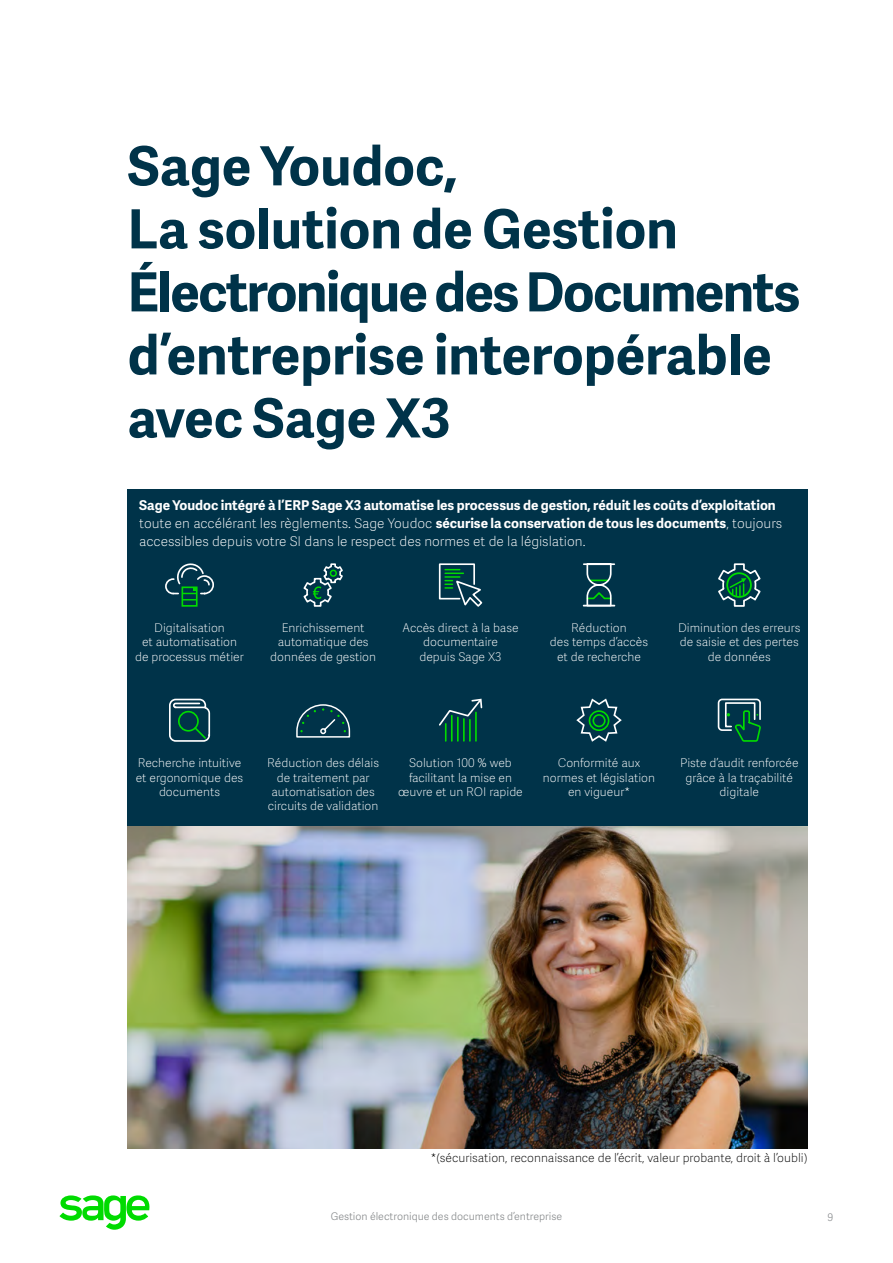
<style>
.page{position:relative;width:893px;height:1263px;background:#fff}
.page>*{position:absolute;margin:0;border:0;box-sizing:border-box;transform-origin:0 0}
.t1{font:700 54px/63px "Adelle Sans SAGE";color:#003349}
.t2{font:13.5px/18px "Adelle Sans SAGE Th";color:#fff}
.t3{font:700 13.5px "Adelle Sans SAGE";color:#fff}
.t4{font:12px/14.4px "Adelle Sans SAGE Th";color:#fff;text-align:center}
.t5{font:12px "Adelle Sans SAGE Th";color:#000}
.t6{font:10.5px "Adelle Sans SAGE Lt";color:#888b8d}
.s1{font-family:"Adelle Sans SAGE";font-weight:700}
</style>
<div class="page">
<svg style="left:59px;top:1195px;width:91px;height:35px"></svg>
<img style="left:128px;top:826px;width:680px;height:323px">
<div style="left:128px;top:489px;width:680px;height:337px;background:#003349"></div>
<svg style="left:576px;top:698px;width:46px;height:44px"></svg>
<svg style="left:439px;top:698px;width:44px;height:43px"></svg>
<svg style="left:296px;top:704px;width:55px;height:34px"></svg>
<svg style="left:169px;top:698px;width:42px;height:44px"></svg>
<svg style="left:303px;top:563px;width:40px;height:44px"></svg>
<svg style="left:438px;top:563px;width:45px;height:44px"></svg>
<svg style="left:718px;top:563px;width:43px;height:44px"></svg>
<svg style="left:717px;top:698px;width:44px;height:44px"></svg>
<div style="left:182px;top:586px;width:16px;height:21px;border:2px solid #00db00"></div>
<svg style="left:165px;top:563px;width:49px;height:37px"></svg>
<div style="left:330px;top:570px;width:7px;height:7px;border:2px solid #00db00;border-radius:50%"></div>
<svg style="left:582px;top:563px;width:34px;height:44px"></svg>
<h1 class="t1" style="left:128px;top:132px;width:674px">Sage Youdoc,<br>La solution de Gestion<br>Électronique des Documents d’entreprise interopérable avec Sage X3</h1>
<p class="t3" style="left:139px;top:495px;width:638px">Sage Youdoc intégré à l’ERP Sage X3 automatise les processus de gestion, réduit les coûts d’exploitation</p>
<p class="t2" style="left:139px;top:514px;width:644px">toute en accélérant les règlements. Sage Youdoc <span class="s1">sécurise la conservation de tous les documents</span>, toujours accessibles depuis votre SI dans le respect des normes et de la législation.</p>
<p class="t4" style="left:135px;top:620px;width:110px">Digitalisation<br>et automatisation de processus métier</p>
<p class="t4" style="left:270px;top:620px;width:107px">Enrichissement automatique des données de gestion</p>
<p class="t4" style="left:402px;top:620px;width:118px">Accès direct à la base documentaire<br>depuis Sage X3</p>
<p class="t4" style="left:550px;top:620px;width:100px">Réduction<br>des temps d’accès et de recherche</p>
<p class="t4" style="left:678px;top:620px;width:124px">Diminution des erreurs de saisie et des pertes de données</p>
<p class="t4" style="left:136px;top:755px;width:109px">Recherche intuitive et ergonomique des documents</p>
<p class="t4" style="left:267px;top:755px;width:113px">Réduction des délais de traitement par automatisation des circuits de validation</p>
<p class="t4" style="left:398px;top:755px;width:126px">Solution 100 % web facilitant la mise en œuvre et un ROI rapide</p>
<p class="t4" style="left:543px;top:755px;width:114px">Conformité aux normes et législation en vigueur*</p>
<p class="t4" style="left:680px;top:755px;width:120px">Piste d’audit renforcée grâce à la traçabilité digitale</p>
<p class="t5" style="left:431px;top:1149px;width:378px">*(sécurisation, reconnaissance de l’écrit, valeur probante, droit à l’oubli)</p>
<p class="t6" style="left:331px;top:1209px;width:233px">Gestion électronique des documents d’entreprise</p>
<p class="t6" style="left:827px;top:1209px;width:7px">9</p>
</div>
